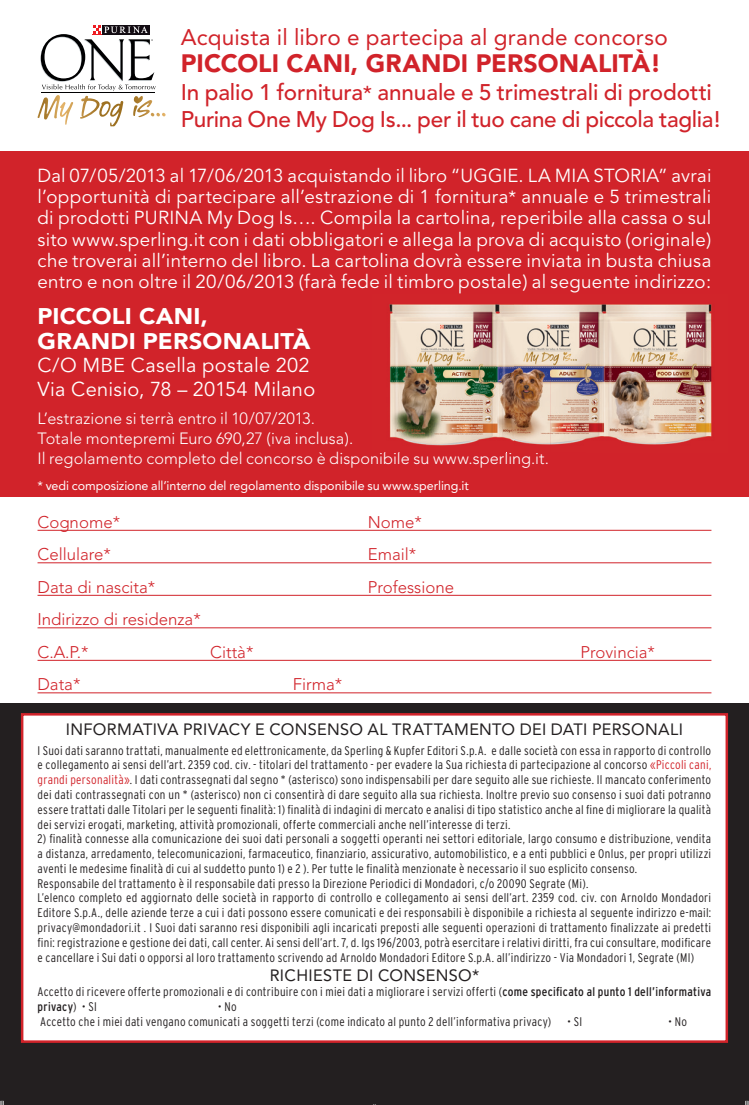
<style>
.page{position:relative;width:749px;height:1105px;background:#fff}
.page>*{position:absolute;margin:0;border:0;box-sizing:border-box;transform-origin:0 0}
.t1{font:900 25px "Avenir";letter-spacing:.005em;color:#d1232a}
.t2{font:500 22.5px/27.5px "Avenir";letter-spacing:-.01em;color:#d1232a}
.t3{font:22.5px "Avenir";letter-spacing:.01em;color:#d1232a}
.t4{font:900 22.5px/25px "Avenir";letter-spacing:.01em;color:#fff;scale:1.06 1}
.t5{font:20px/23.8px "Avenir";letter-spacing:.01em;color:#fff}
.t6{font:18.75px/21.2px "Avenir";letter-spacing:.015em;color:#fff;text-align:justify}
.t7{font:300 16.75px/32.5px "Avenir";color:#d1232a}
.t8{font:300 16.25px/20px "Avenir";letter-spacing:.005em;color:#fff}
.t9{font:16.25px "Avenir";letter-spacing:.02em;color:#231f20}
.t10{font:300 condensed 12.5px/14.8px "Interstate";letter-spacing:.02em;color:#231f20}
.t11{font:12.5px "Avenir";letter-spacing:-.005em;color:#fff}
.s1{font-size:20px}
.s2{font-size:17.5px}
.s3{color:#d1232a}
.s4{font-weight:400}
</style>
<div class="page">
<div style="left:0;top:151px;width:748px;height:346px;background:#d1232a"></div>
<div style="left:0;top:694px;width:748px;height:411px;background:#231f20"></div>
<div style="left:22px;top:714px;width:704px;height:327px;background:#fff"></div>
<div style="left:21px;top:713px;width:706px;height:330px;border:2px solid #d1232a"></div>
<div style="left:0;top:498px;width:748px;height:205px;background:#fff"></div>
<hr style="left:38px;top:530px;width:673px;height:1px;background:#d1232a">
<hr style="left:38px;top:562px;width:673px;height:1px;background:#d1232a">
<hr style="left:38px;top:595px;width:673px;height:1px;background:#d1232a">
<hr style="left:38px;top:627px;width:673px;height:1px;background:#d1232a">
<hr style="left:38px;top:660px;width:673px;height:1px;background:#d1232a">
<hr style="left:38px;top:692px;width:673px;height:1px;background:#d1232a">
<svg style="left:92px;top:25px;width:58px;height:10px"></svg>
<svg style="left:38px;top:26px;width:127px;height:100px"></svg>
<img style="left:389px;top:304px;width:323px;height:142px">
<img style="left:586px;top:374px;width:34px;height:72px">
<svg style="left:1px;top:1100px;width:3px;height:5px"></svg>
<svg style="left:745px;top:1100px;width:3px;height:5px"></svg>
<h2 class="t3" style="left:181px;top:24px;width:488px">Acquista il libro e partecipa al grande concorso</h2>
<h1 class="t1" style="left:181px;top:49px;width:481px">PICCOLI CANI, GRANDI PERSONALITÀ!</h1>
<h2 class="t2" style="left:181px;top:79px;width:540px">In palio 1 fornitura<span class="s1">*</span> annuale e 5 trimestrali di prodotti<br>Purina One My Dog Is... per il tuo cane di piccola taglia!</h2>
<p class="t6" style="left:38px;top:165px;width:675px">Dal 07/05/2013 al 17/06/2013 acquistando il libro “UGGIE. LA MIA STORIA” avrai l’opportunità di partecipare all’estrazione di 1 fornitura<span class="s2">*</span> annuale e 5 trimestrali di prodotti PURINA My Dog Is…. Compila la cartolina, reperibile alla cassa o sul sito www.sperling.it con i dati obbligatori e allega la prova di acquisto (originale) che troverai all’interno del libro. La cartolina dovrà essere inviata in busta chiusa entro e non oltre il 20/06/2013 (farà fede il timbro postale) al seguente indirizzo:</p>
<h2 class="t4" style="left:38px;top:303px;width:259px">PICCOLI CANI,<br>GRANDI PERSONALITÀ</h2>
<h3 class="t5" style="left:38px;top:354px;width:279px">C/O MBE Casella postale 202<br>Via Cenisio, 78 – 20154 Milano</h3>
<h3 class="t8" style="left:38px;top:409px;width:512px">L’estrazione si terrà entro il 10/07/2013.<br>Totale montepremi Euro 690,27 (iva inclusa).<br>Il regolamento completo del concorso è disponibile su www.sperling.it.</h3>
<p class="t11" style="left:38px;top:478px;width:432px">* vedi composizione all’interno del regolamento disponibile su www.sperling.it</p>
<h3 class="t7" style="left:38px;top:506px;width:84px">Cognome*</h3>
<h3 class="t7" style="left:368px;top:506px;width:56px">Nome*</h3>
<h3 class="t7" style="left:38px;top:538px;width:75px">Cellulare*</h3>
<h3 class="t7" style="left:367px;top:538px;width:50px">Email*</h3>
<h3 class="t7" style="left:38px;top:571px;width:119px">Data di nascita*</h3>
<h3 class="t7" style="left:367px;top:571px;width:88px">Professione</h3>
<h3 class="t7" style="left:37px;top:603px;width:165px">Indirizzo di residenza*<br>C.A.P.*</h3>
<h3 class="t7" style="left:210px;top:636px;width:45px">Città*</h3>
<h3 class="t7" style="left:580px;top:636px;width:76px">Provincia*</h3>
<h3 class="t7" style="left:37px;top:668px;width:44px">Data*</h3>
<h3 class="t7" style="left:292px;top:668px;width:51px">Firma*</h3>
<h3 class="t9" style="left:66px;top:720px;width:618px">INFORMATIVA PRIVACY E CONSENSO AL TRATTAMENTO DEI DATI PERSONALI</h3>
<p class="t10" style="left:38px;top:742px;width:675px;text-align:justify">I Suoi dati saranno trattati, manualmente ed elettronicamente, da Sperling &amp; Kupfer Editori S.p.A. e dalle società con essa in rapporto di controllo e collegamento ai sensi dell’art. 2359 cod. civ. - titolari del trattamento - per evadere la Sua richiesta di partecipazione al concorso <span class="s3">«Piccoli cani, grandi personalità»</span>. I dati contrassegnati dal segno * (asterisco) sono indispensabili per dare seguito alle sue richieste. Il mancato conferimento dei dati contrassegnati con un * (asterisco) non ci consentirà di dare seguito alla sua richiesta. Inoltre previo suo consenso i suoi dati potranno essere trattati dalle Titolari per le seguenti finalità: 1) finalità di indagini di mercato e analisi di tipo statistico anche al fine di migliorare la qualità dei servizi erogati, marketing, attività promozionali, offerte commerciali anche nell’interesse di terzi.</p>
<p class="t10" style="left:38px;top:831px;width:675px">2) finalità connesse alla comunicazione dei suoi dati personali a soggetti operanti nei settori editoriale, largo consumo e distribuzione, vendita a distanza, arredamento, telecomunicazioni, farmaceutico, finanziario, assicurativo, automobilistico, e a enti pubblici e Onlus, per propri utilizzi aventi le medesime finalità di cui al suddetto punto 1) e 2 ). Per tutte le finalità menzionate è necessario il suo esplicito consenso.<br>Responsabile del trattamento è il responsabile dati presso la Direzione Periodici di Mondadori, c/o 20090 Segrate (Mi).<br>L’elenco completo ed aggiornato delle società in rapporto di controllo e collegamento ai sensi dell’art. 2359 cod. civ. con Arnoldo Mondadori Editore S.p.A., delle aziende terze a cui i dati possono essere comunicati e dei responsabili è disponibile a richiesta al seguente indirizzo e-mail: privacy@mondadori.it . I Suoi dati saranno resi disponibili agli incaricati preposti alle seguenti operazioni di trattamento finalizzate ai predetti fini: registrazione e gestione dei dati, call center. Ai sensi dell’art. 7, d. lgs 196/2003, potrà esercitare i relativi diritti, fra cui consultare, modificare e cancellare i Sui dati o opporsi al loro trattamento scrivendo ad Arnoldo Mondadori Editore S.p.A. all’indirizzo - Via Mondadori 1, Segrate (MI)</p>
<h3 class="t9" style="left:269px;top:966px;width:211px">RICHIESTE DI CONSENSO*</h3>
<p class="t10" style="left:38px;top:984px;width:675px">Accetto di ricevere offerte promozionali e di contribuire con i miei dati a migliorare i servizi offerti (<span class="s4">come specificato al punto 1 dell’informativa privacy</span>) • SI</p>
<p class="t10" style="left:40px;top:998px;width:512px;text-indent:177px">• No<br>Accetto che i miei dati vengano comunicati a soggetti terzi (come indicato al punto 2 dell’informativa privacy)</p>
<p class="t10" style="left:567px;top:1013px;width:17px">• SI</p>
<p class="t10" style="left:668px;top:1013px;width:20px">• No</p>
</div>
